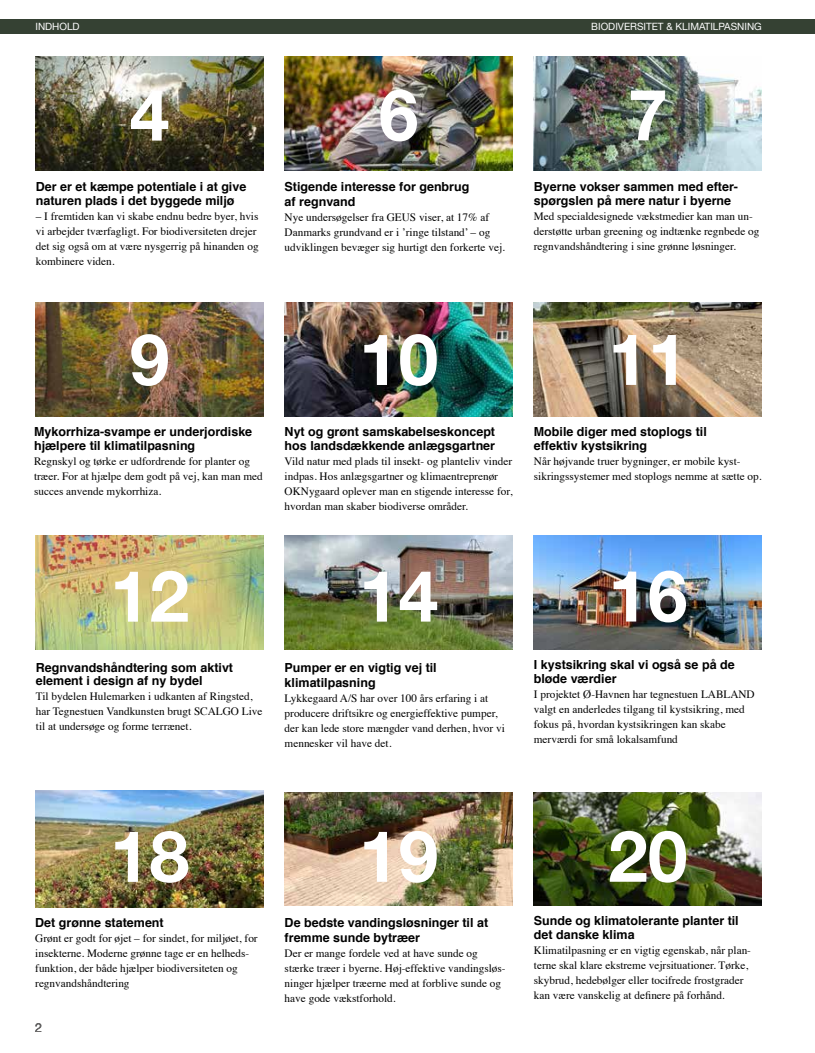
<style>
.page{position:relative;width:815px;height:1053px;background:#fff}
.page>*{position:absolute;margin:0;border:0;box-sizing:border-box;transform-origin:0 0}
.t1{font:700 71.25px "Helvetica Neue";color:#fff}
.t2{font:700 12.5px/13.8px "Helvetica";color:#000}
.t3{font:12.5px "Helvetica Neue";color:#000}
.t4{font:11.25px/15px "Times";color:#000}
.t5{font:10px "Helvetica Neue";color:#fff}
</style>
<div class="page">
<div style="left:0;top:19px;width:815px;height:14px;background:#354133"></div>
<img style="left:36px;top:57px;width:227px;height:113px">
<img style="left:36px;top:303px;width:227px;height:113px">
<img style="left:35px;top:535px;width:228px;height:114px">
<img style="left:35px;top:790px;width:228px;height:117px">
<img style="left:285px;top:57px;width:228px;height:113px">
<img style="left:285px;top:303px;width:228px;height:113px">
<img style="left:285px;top:535px;width:228px;height:114px">
<img style="left:285px;top:792px;width:228px;height:113px">
<img style="left:534px;top:57px;width:228px;height:113px">
<img style="left:534px;top:303px;width:228px;height:113px">
<img style="left:534px;top:535px;width:228px;height:114px">
<img style="left:534px;top:792px;width:228px;height:113px">
<p class="t5" style="left:35px;top:19px;width:46px">INDHOLD</p>
<h1 class="t1" style="left:130px;top:59px;width:41px">4</h1>
<p class="t2" style="left:36px;top:180px;width:212px">Der er et kæmpe potentiale i at give naturen plads i det byggede miljø</p>
<p class="t4" style="left:36px;top:208px;width:224px">– I fremtiden kan vi skabe endnu bedre byer, hvis vi arbejder tværfagligt. For biodiversiteten drejer det sig også om at være nysgerrig på hinanden og kombinere viden.</p>
<h1 class="t1" style="left:379px;top:59px;width:41px">6</h1>
<p class="t2" style="left:285px;top:179px;width:186px;line-height:15px">Stigende interesse for genbrug af regnvand</p>
<p class="t4" style="left:285px;top:209px;width:222px">Nye undersøgelser fra GEUS viser, at 17% af<br>Danmarks grundvand er i ’ringe tilstand’ – og udviklingen bevæger sig hurtigt den forkerte vej.</p>
<p class="t5" style="left:591px;top:19px;width:172px">BIODIVERSITET &amp; KLIMATILPASNING</p>
<h1 class="t1" style="left:628px;top:59px;width:41px">7</h1>
<p class="t2" style="left:534px;top:180px;width:206px">Byerne vokser sammen med efter&shy;spørgslen på mere natur i byerne</p>
<p class="t4" style="left:534px;top:208px;width:227px">Med specialdesignede vækstmedier kan man un&shy;derstøtte urban greening og indtænke regnbede og regnvandshåndtering i sine grønne løsninger.</p>
<h1 class="t1" style="left:130px;top:304px;width:41px">9</h1>
<p class="t2" style="left:34px;top:425px;width:220px">Mykorrhiza-svampe er underjordiske hjælpere til klimatilpasning</p>
<p class="t4" style="left:34px;top:452px;width:230px">Regnskyl og tørke er udfordrende for planter og træer. For at hjælpe dem godt på vej, kan man med succes anvende mykorrhiza.</p>
<h1 class="t1" style="left:359px;top:303px;width:81px">10</h1>
<p class="t2" style="left:285px;top:425px;width:212px">Nyt og grønt samskabelseskoncept hos landsdækkende anlægsgartner</p>
<p class="t4" style="left:285px;top:452px;width:229px">Vild natur med plads til insekt- og planteliv vinder indpas. Hos anlægsgartner og klimaentreprenør OKNygaard oplever man en stigende interesse for, hvordan man skaber biodiverse områder.</p>
<h1 class="t1" style="left:608px;top:303px;width:81px">11</h1>
<p class="t2" style="left:534px;top:425px;width:174px">Mobile diger med stoplogs til effektiv kystsikring</p>
<p class="t4" style="left:534px;top:452px;width:229px">Når højvande truer bygninger, er mobile kyst&shy;sikringssystemer med stoplogs nemme at sætte op.</p>
<h1 class="t1" style="left:110px;top:540px;width:81px">12</h1>
<p class="t2" style="left:36px;top:660px;width:199px">Regnvandshåndtering som aktivt element i design af ny bydel</p>
<p class="t4" style="left:36px;top:688px;width:228px">Til bydelen Hulemarken i udkanten af Ringsted, har Tegnestuen Vandkunsten brugt SCALGO Live til at undersøge og forme terrænet.</p>
<h1 class="t1" style="left:359px;top:540px;width:81px">14</h1>
<p class="t2" style="left:285px;top:660px;width:154px;line-height:15px">Pumper er en vigtig vej til klimatilpasning</p>
<p class="t4" style="left:285px;top:689px;width:222px">Lykkegaard A/S har over 100 års erfaring i at producere driftsikre og energieffektive pumper, der kan lede store mængder vand derhen, hvor vi mennesker vil have det.</p>
<h1 class="t1" style="left:608px;top:540px;width:81px">16</h1>
<p class="t2" style="left:534px;top:658px;width:202px">I kystsikring skal vi også se på de bløde værdier</p>
<p class="t4" style="left:534px;top:685px;width:222px">I projektet Ø-Havnen har tegnestuen LABLAND valgt en anderledes tilgang til kystsikring, med fokus på, hvordan kystsikringen kan skabe merværdi for små lokalsamfund</p>
<h1 class="t1" style="left:110px;top:800px;width:81px">18</h1>
<p class="t2" style="left:35px;top:916px;width:130px">Det grønne statement</p>
<p class="t4" style="left:35px;top:929px;width:224px">Grønt er godt for øjet – for sindet, for miljøet, for insekterne. Moderne grønne tage er en helheds&shy;funktion, der både hjælper biodiversiteten og regnvandshåndtering</p>
<p class="t3" style="left:35px;top:1018px;width:8px">2</p>
<h1 class="t1" style="left:359px;top:800px;width:81px">19</h1>
<p class="t2" style="left:285px;top:915px;width:205px;line-height:15px">De bedste vandingsløsninger til at fremme sunde bytræer</p>
<p class="t4" style="left:285px;top:944px;width:222px">Der er mange fordele ved at have sunde og stærke træer i byerne. Høj-effektive vandingsløs&shy;ninger hjælper træerne med at forblive sunde og have gode vækstforhold.</p>
<h1 class="t1" style="left:608px;top:800px;width:81px">20</h1>
<p class="t2" style="left:534px;top:913px;width:206px">Sunde og klimatolerante planter til det danske klima</p>
<p class="t4" style="left:534px;top:941px;width:219px">Klimatilpasning er en vigtig egenskab, når plan&shy;terne skal klare ekstreme vejrsituationer. Tørke, skybrud, hedebølger eller tocifrede frostgrader kan være vanskelig at definere på forhånd.</p>
</div>
